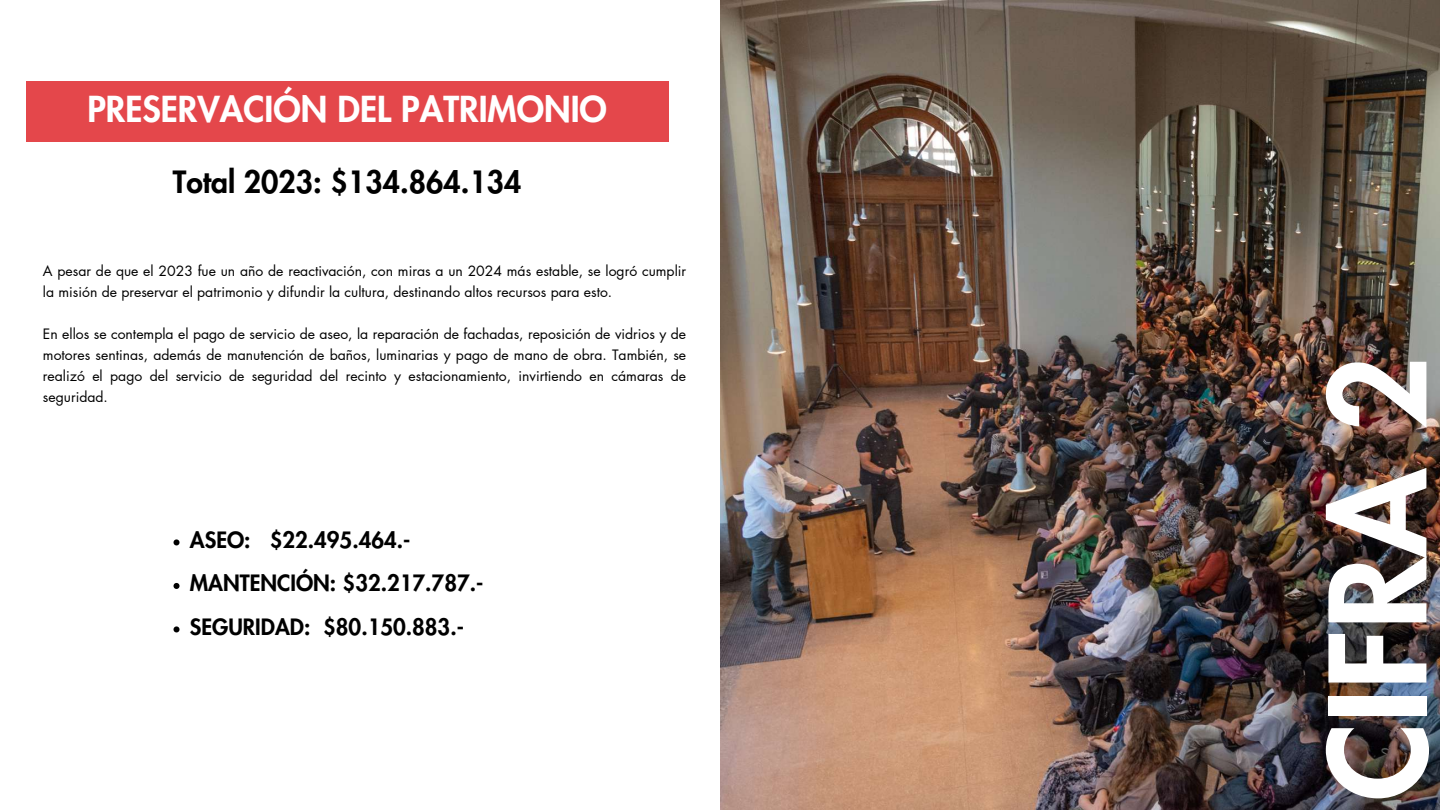
<style>
.page{position:relative;width:1440px;height:810px;background:#fff}
.page>*{position:absolute;margin:0;border:0;box-sizing:border-box;transform-origin:0 0}
.t1{font:800 130px "Futura LT Pro";color:#fff}
.t2{font:800 35px "Futura LT Pro";color:#fff}
.t3{font:800 30px "Futura LT Pro";color:#000}
.t4{font:800 22px/43.5px "Futura LT Pro";color:#000}
.t5{font:14px/21px "Futura LT Pro";color:#000}
</style>
<div class="page">
<img style="left:720px;top:0;width:720px;height:810px">
<div style="left:26px;top:81px;width:642px;height:60px;background:#e4474b"></div>
<svg style="left:174px;top:539px;width:6px;height:6px"></svg>
<svg style="left:174px;top:583px;width:6px;height:6px"></svg>
<svg style="left:174px;top:626px;width:6px;height:6px"></svg>
<h2 class="t2" style="left:87px;top:93px;width:521px">PRESERVACIÓN DEL PATRIMONIO</h2>
<h3 class="t3" style="left:173px;top:168px;width:350px">Total 2023: $134.864.134</h3>
<p class="t5" style="left:43px;top:261px;width:645px">A pesar de que el 2023 fue un año de reactivación, con miras a un 2024 más estable, se logró cumplir la misión de preservar el patrimonio y difundir la cultura, destinando altos recursos para esto.</p>
<p class="t5" style="left:43px;top:324px;width:645px;text-align:justify">En ellos se contempla el pago de servicio de aseo, la reparación de fachadas, reposición de vidrios y de motores sentinas, además de manutención de baños, luminarias y pago de mano de obra. También, se realizó el pago del servicio de seguridad del recinto y estacionamiento, invirtiendo en cámaras de seguridad.</p>
<h3 class="t4" style="left:190px;top:519px;width:295px">ASEO: $22.495.464.-<br>MANTENCIÓN: $32.217.787.-<br>SEGURIDAD: $80.150.883.-</h3>
<h1 class="t1" style="left:1319px;top:801px;width:446px;rotate:-90deg">CIFRA 2</h1>
</div>
